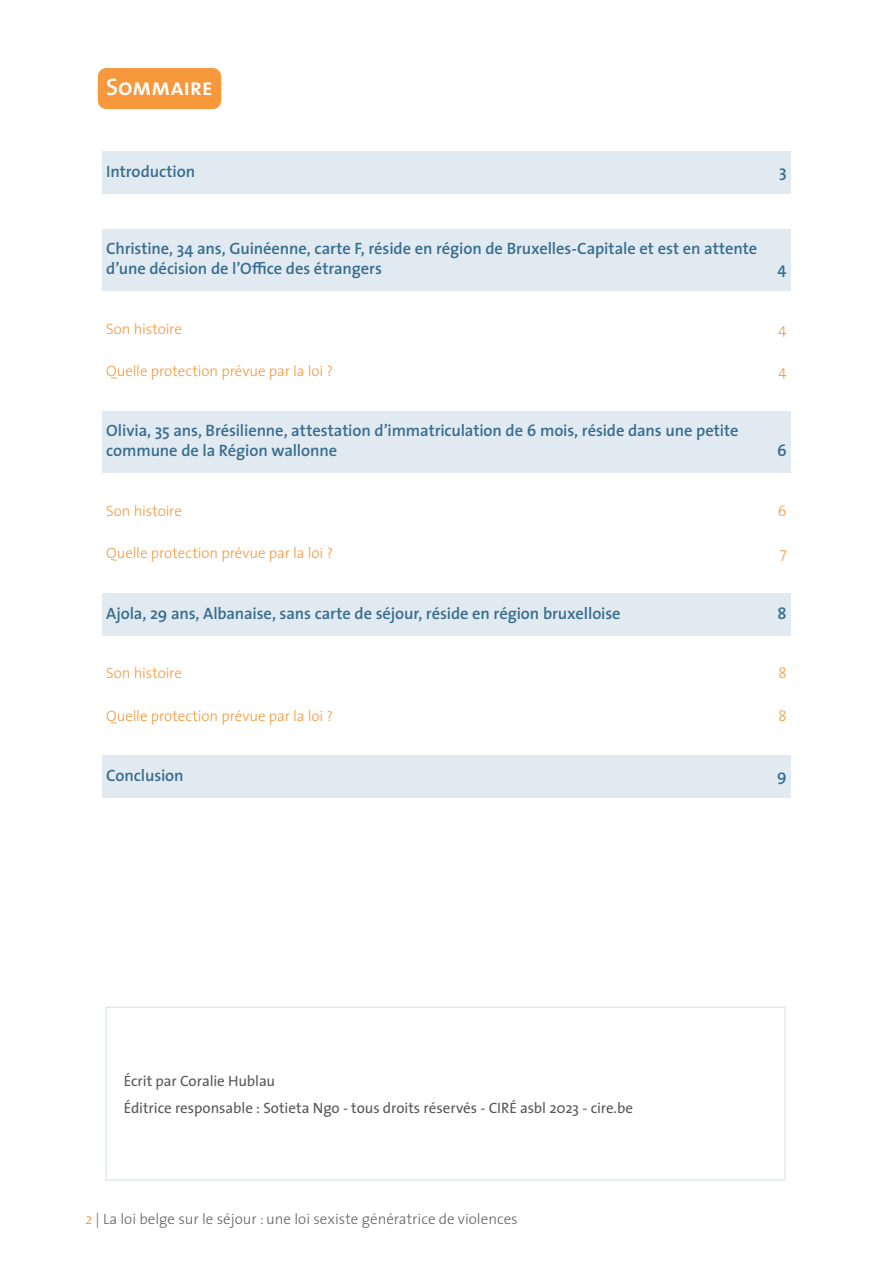
<style>
.page{position:relative;width:893px;height:1263px;background:#fff}
.page>*{position:absolute;margin:0;border:0;box-sizing:border-box;transform-origin:0 0}
.t1{font:24px "The Sans Semi Bold Caps";letter-spacing:-.02em;color:#fff}
.t2{font:600 16.5px/19.8px "The Sans";letter-spacing:-.005em;color:#386e8f}
.t3{font:300 15px "The Sans";letter-spacing:-.005em;color:#f7983c}
.t4{font:15px/27px "The Sans";letter-spacing:-.005em;color:#57585a}
.t5{font:300 15px "The Sans";color:#636366}
.s1{color:#f7983c}
</style>
<div class="page">
<div style="left:98px;top:68px;width:123px;height:41px;background:#f7983c;border-radius:9px"></div>
<div style="left:102px;top:151px;width:689px;height:42px;background:#e2eaf1"></div>
<div style="left:102px;top:229px;width:689px;height:62px;background:#e2eaf1"></div>
<div style="left:102px;top:411px;width:689px;height:62px;background:#e2eaf1"></div>
<div style="left:102px;top:593px;width:689px;height:42px;background:#e2eaf1"></div>
<div style="left:102px;top:756px;width:689px;height:42px;background:#e2eaf1"></div>
<div style="left:105px;top:1006px;width:681px;height:175px;border:2px solid #e2eaf1"></div>
<h1 class="t1" style="left:106px;top:66px;width:108px">Sommaire</h1>
<p class="t2" style="left:106px;top:161px;width:90px">Introduction</p>
<p class="t2" style="left:779px;top:161px;width:9px">3</p>
<p class="t2" style="left:106px;top:238px;width:653px">Christine, 34 ans, Guinéenne, carte F, réside en région de Bruxelles-Capitale et est en attente d’une décision de l’Office des étrangers</p>
<p class="t2" style="left:778px;top:258px;width:11px">4</p>
<p class="t3" style="left:106px;top:316px;width:77px">Son histoire</p>
<p class="t3" style="left:779px;top:316px;width:10px">4</p>
<p class="t3" style="left:106px;top:359px;width:228px">Quelle protection prévue par la loi ?</p>
<p class="t3" style="left:779px;top:359px;width:10px">4</p>
<p class="t2" style="left:106px;top:420px;width:634px">Olivia, 35 ans, Brésilienne, attestation d’immatriculation de 6 mois, réside dans une petite commune de la Région wallonne</p>
<p class="t2" style="left:777px;top:440px;width:11px">6</p>
<p class="t3" style="left:106px;top:498px;width:77px">Son histoire</p>
<p class="t3" style="left:778px;top:498px;width:10px">6</p>
<p class="t3" style="left:106px;top:541px;width:228px">Quelle protection prévue par la loi ?</p>
<p class="t3" style="left:780px;top:541px;width:8px">7</p>
<p class="t2" style="left:106px;top:602px;width:516px">Ajola, 29 ans, Albanaise, sans carte de séjour, réside en région bruxelloise</p>
<p class="t2" style="left:777px;top:602px;width:11px">8</p>
<p class="t3" style="left:106px;top:661px;width:77px">Son histoire</p>
<p class="t3" style="left:778px;top:661px;width:10px">8</p>
<p class="t3" style="left:106px;top:703px;width:228px">Quelle protection prévue par la loi ?</p>
<p class="t3" style="left:778px;top:703px;width:10px">8</p>
<p class="t2" style="left:106px;top:765px;width:79px">Conclusion</p>
<p class="t2" style="left:777px;top:765px;width:11px">9</p>
<p class="t4" style="left:124px;top:1067px;width:511px">Écrit par Coralie Hublau<br>Éditrice responsable : Sotieta Ngo - tous droits réservés - CIRÉ asbl 2023 - cire.be</p>
<p class="t5" style="left:85px;top:1207px;width:434px"><span class="s1">2</span> | La loi belge sur le séjour : une loi sexiste génératrice de violences</p>
</div>
